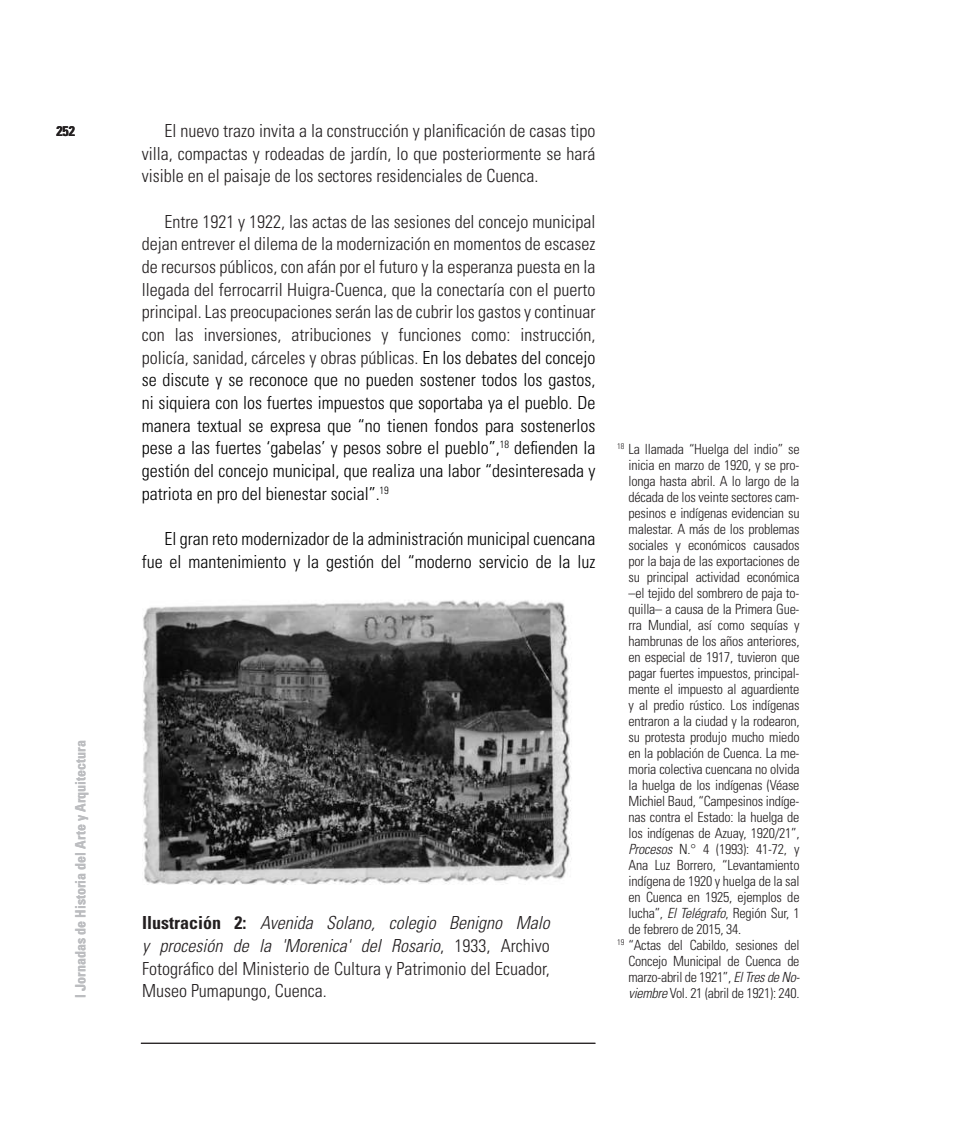
<style>
.page{position:relative;width:964px;height:1134px;background:#fff}
.page>*{position:absolute;margin:0;border:0;box-sizing:border-box;transform-origin:0 0}
.t1{font:300 condensed 18px/22.6px "Univers LT Std";color:#231f20;text-align:justify}
.t2{font:300 condensed 18px/22.6px "Univers LT Std";color:#000;text-align:right}
.t3{font:300 condensed 14px "Univers LT Std";letter-spacing:-.015em;color:#231f20}
.t4{font:700 condensed 14px "Univers LT Std";color:#bcbdc0}
.t5{font:700 condensed 14px "Univers LT Std";color:#231f20}
.s1{color:#000}
.s2{font-weight:700}
.s3{font-style:italic}
</style>
<div class="page">
<hr style="left:141px;top:1043px;width:454px;height:1px;background:#231f20">
<img style="left:142px;top:600px;width:429px;height:284px">
<p class="t5" style="left:56px;top:122px;width:20px">252</p>
<p class="t4" style="left:72px;top:998px;width:259px;rotate:-90deg">I Jornadas de Historia del Arte y Arquitectura</p>
<p class="t1" style="left:142px;top:119px;width:455px;text-indent:23px">El nuevo trazo invita a la construcción y planificación de casas tipo villa, compactas y rodeadas de jardín, lo que posteriormente se hará visible en el paisaje de los sectores residenciales de Cuenca.</p>
<p class="t1" style="left:142px;top:210px;width:455px;text-indent:23px">Entre 1921 y 1922, las actas de las sesiones del concejo municipal dejan entrever el dilema de la modernización en momentos de escasez de recursos públicos, con afán por el futuro y la esperanza puesta en la llegada del ferrocarril Huigra-Cuenca, que la conectaría con el puerto principal. Las preocupaciones serán las de cubrir los gastos y continuar con las inversiones, atribuciones y funciones como: instrucción, policía, sanidad, cárceles y obras públicas. <span class="s1">En los debates del concejo se discute y se reconoce que no pueden sostener todos los gastos, ni siquiera con los fuertes impuestos que soportaba ya el pueblo. De manera textual se expresa que “no tienen fondos para sostenerlos pese a las fuertes ‘gabelas’ y pesos sobre el pueblo”,</span><sup>18</sup> <span class="s1">defienden la gestión del concejo municipal, que realiza una labor “desinteresada y patriota en pro del bienestar social”.</span><sup>19</sup></p>
<p class="t2" style="left:142px;top:527px;width:455px">El gran reto modernizador de la administración municipal cuencana fue el mantenimiento y la gestión del “moderno servicio de la luz</p>
<p class="t1" style="left:142px;top:912px;width:409px"><span class="s2">Ilustración 2:</span> <span class="s3">Avenida Solano, colegio Benigno Malo y procesión de la 'Morenica' del Rosario</span>, 1933, Archivo Fotográfico del Ministerio de Cultura y Patrimonio del Ecuador, Museo Pumapungo, Cuenca.</p>
<p class="t3" style="left:617px;top:440px;width:184px"><sup>18</sup> La llamada “Huelga del indio” se</p>
<p class="t3" style="left:628px;top:456px;width:172px">inicia en marzo de 1920, y se pro-</p>
<p class="t3" style="left:628px;top:472px;width:172px">longa hasta abril. A lo largo de la</p>
<p class="t3" style="left:628px;top:488px;width:172px">década de los veinte sectores cam-</p>
<p class="t3" style="left:628px;top:504px;width:172px">pesinos e indígenas evidencian su</p>
<p class="t3" style="left:628px;top:520px;width:172px">malestar. A más de los problemas</p>
<p class="t3" style="left:628px;top:536px;width:172px">sociales y económicos causados</p>
<p class="t3" style="left:628px;top:552px;width:172px">por la baja de las exportaciones de</p>
<p class="t3" style="left:628px;top:568px;width:172px">su principal actividad económica</p>
<p class="t3" style="left:628px;top:584px;width:172px">–el tejido del sombrero de paja to-</p>
<p class="t3" style="left:628px;top:600px;width:172px">quilla– a causa de la Primera Gue-</p>
<p class="t3" style="left:628px;top:616px;width:172px">rra Mundial, así como sequías y</p>
<p class="t3" style="left:628px;top:632px;width:172px">hambrunas de los años anteriores,</p>
<p class="t3" style="left:628px;top:648px;width:172px">en especial de 1917, tuvieron que</p>
<p class="t3" style="left:628px;top:664px;width:172px">pagar fuertes impuestos, principal-</p>
<p class="t3" style="left:628px;top:680px;width:172px">mente el impuesto al aguardiente</p>
<p class="t3" style="left:628px;top:696px;width:172px">y al predio rústico. Los indígenas</p>
<p class="t3" style="left:628px;top:712px;width:172px">entraron a la ciudad y la rodearon,</p>
<p class="t3" style="left:628px;top:728px;width:172px">su protesta produjo mucho miedo</p>
<p class="t3" style="left:628px;top:744px;width:172px">en la población de Cuenca. La me-</p>
<p class="t3" style="left:628px;top:760px;width:172px">moria colectiva cuencana no olvida</p>
<p class="t3" style="left:628px;top:776px;width:172px">la huelga de los indígenas (Véase</p>
<p class="t3" style="left:628px;top:792px;width:172px">Michiel Baud, “Campesinos indíge-</p>
<p class="t3" style="left:628px;top:808px;width:172px">nas contra el Estado: la huelga de</p>
<p class="t3" style="left:628px;top:824px;width:172px">los indígenas de Azuay, 1920/21”,</p>
<p class="t3" style="left:628px;top:840px;width:172px"><span class="s3">Procesos</span> N.° 4 (1993): 41-72, y</p>
<p class="t3" style="left:628px;top:856px;width:172px">Ana Luz Borrero, “Levantamiento</p>
<p class="t3" style="left:628px;top:872px;width:172px">indígena de 1920 y huelga de la sal</p>
<p class="t3" style="left:628px;top:888px;width:172px">en Cuenca en 1925, ejemplos de</p>
<p class="t3" style="left:628px;top:904px;width:172px">lucha”, <span class="s3">El Telégrafo</span>, Región Sur, 1</p>
<p class="t3" style="left:628px;top:920px;width:114px">de febrero de 2015, 34.</p>
<p class="t3" style="left:617px;top:936px;width:184px"><sup>19</sup> “Actas del Cabildo, sesiones del</p>
<p class="t3" style="left:628px;top:952px;width:172px">Concejo Municipal de Cuenca de</p>
<p class="t3" style="left:628px;top:968px;width:173px">marzo-abril de 1921”, <span class="s3">El Tres de No-</span></p>
<p class="t3" style="left:628px;top:984px;width:172px"><span class="s3">viembre</span> Vol. 21 (abril de 1921): 240.</p>
</div>
